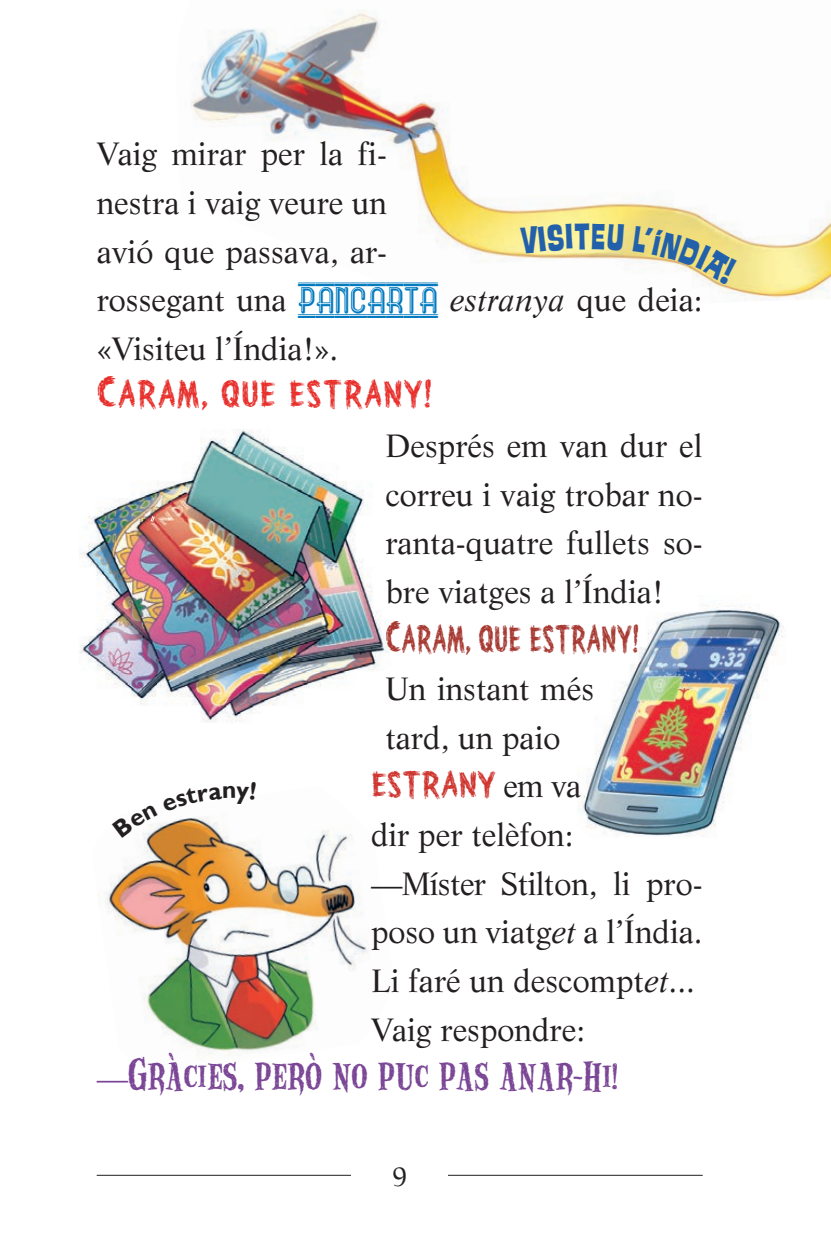
<style>
.page{position:relative;width:831px;height:1243px;background:#fff}
.page>*{position:absolute;margin:0;border:0;box-sizing:border-box;transform-origin:0 0}
.t1{font:40.5px "Houseof Death";color:#7b4696}
.t2{font:40.5px "Haunted House";letter-spacing:.02em;color:#e8312d}
.t3{font:40.5px "Haunted House";color:#a73932;scale:.8 1}
.t4{font:38.93px "Haunted House";color:#d03630}
.t5{font:31.5px/48.6px "Life";color:#231f20}
.t6{font:27px "Life";color:#231f20}
.s1{font-family:"Beauty School Dropout II";font-size:47.25px;color:#027abf}
.s2{font-style:italic}
.s3{font-size:47.25px}
.s4{font-family:"Life";font-size:31.5px;color:#231f20}
.s5{font-family:"Life";font-size:31.5px}
</style>
<div class="page">
<img style="left:105px;top:830px;width:264px;height:226px">
<img style="left:579px;top:605px;width:205px;height:232px">
<img style="left:191px;top:10px;width:640px;height:291px">
<img style="left:79px;top:429px;width:311px;height:294px">
<svg style="left:150px;top:515px;width:5px;height:7px"></svg>
<hr style="left:97px;top:1174px;width:606px;height:1px;background:#231f20">
<div style="left:351px;top:1145px;width:97px;height:56px;background:#fff"></div>
<svg style="left:520px;top:223px;width:104px;height:30px;background:#f9ef99"></svg>
<svg style="left:633px;top:226px;width:104px;height:59px"></svg>
<svg style="left:112px;top:814px;width:144px;height:23px"></svg>
<p class="t5" style="left:97px;top:129px;width:607px">Vaig mirar per la fi-<br>nestra i vaig veure un<br>avió que passava, ar-<br>rossegant una <span class="s1">PANCARTA</span> <span class="s2">estranya</span> que deia: «Visiteu l’Índia!».</p>
<p class="t2" style="left:97px;top:368px;width:337px"><span class="s3">C</span>ARAM, QUE ESTRANY!</p>
<p class="t5" style="left:385px;top:421px;width:319px;text-align:justify">Després em van dur el correu i vaig trobar no&shy;ranta-quatre fullets so&shy;bre viatges a l’Índia!</p>
<p class="t3" style="left:385px;top:613px;width:318px"><span class="s3">C</span>ARAM, QUE ESTRANY!</p>
<p class="t5" style="left:385px;top:664px;width:210px">Un instant més tard, un paio</p>
<p class="t4" style="left:371px;top:760px;width:212px">ESTRANY <span class="s4">em va</span></p>
<p class="t5" style="left:371px;top:810px;width:333px">dir per telèfon:<br>—Míster Stilton, li pro&shy;poso un viatg<span class="s2">et</span> a l’Índia.<br>Li faré un descompt<span class="s2">et</span>...<br>Vaig respondre:</p>
<p class="t1" style="left:97px;top:1052px;width:522px"><span class="s5">—</span><span class="s3">G</span>RÀCIES, PERÒ NO PUC PAS ANAR-HI!</p>
<p class="t6" style="left:392px;top:1160px;width:17px">9</p>
</div>
